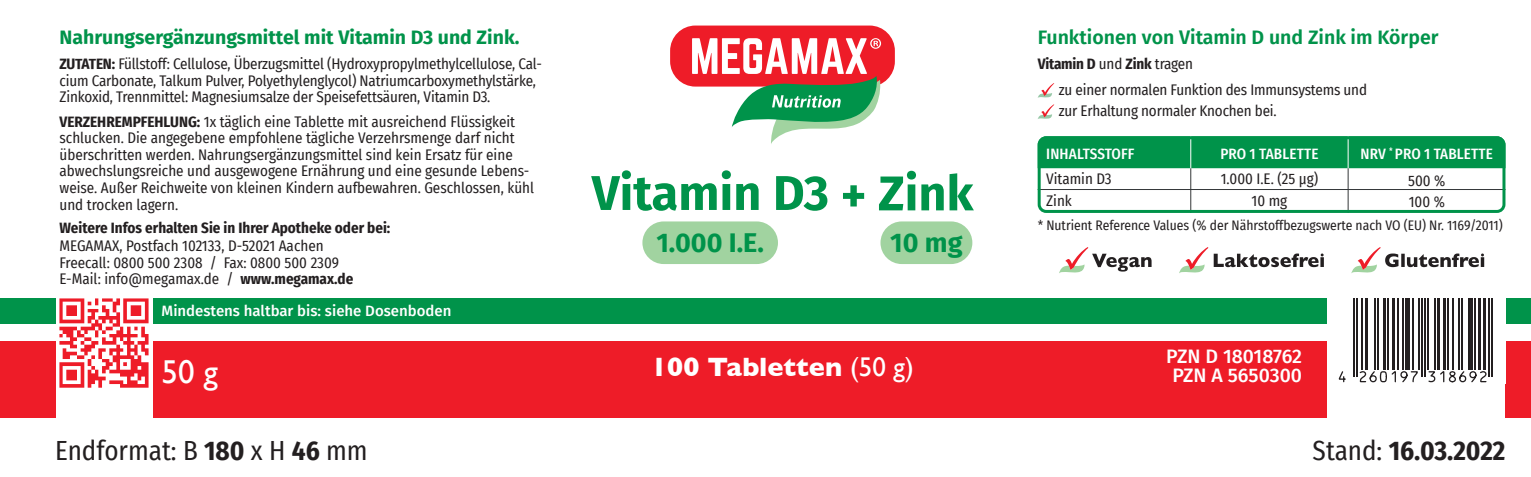
<style>
.page{position:relative;width:1531px;height:477px;background:#fff}
.page>*{position:absolute;margin:0;border:0;box-sizing:border-box;transform-origin:0 0}
.t1{font:33px "Gill Sans";color:#fff}
.t2{font:27px "Fira Sans Condensed";color:#231f20}
.t3{font:700 27px "Gill Sans";color:#fff}
.t4{font:700 27px "Fira Sans Condensed";color:#231f20}
.t5{font:700 27px "Fira Sans";color:#00934a}
.t6{font:700 19.5px "Fira Sans";color:#00934a}
.t7{font:600 19.5px "Fira Sans";color:#00934a}
.t8{font:500 19.5px/19.5px "Fira Sans";color:#fff;text-align:center}
.t9{font:15px/16.5px "Fira Sans Condensed";letter-spacing:-.005em;color:#231f20}
.t10{font:700 15px "Fira Sans Condensed";color:#231f20}
.t11{font:500 15px "Fira Sans Condensed";letter-spacing:.01em;color:#fff}
.t12{font:500 15px "Fira Sans";color:#fff}
.t13{font:13.5px "Fira Sans Condensed";color:#231f20}
.s1{font-weight:700}
.s2{font-weight:400}
</style>
<div class="page">
<div style="left:153px;top:298px;width:1174px;height:25px;background:#00934a"></div>
<div style="left:153px;top:340px;width:1174px;height:77px;background:#ee1c28"></div>
<div style="left:1505px;top:298px;width:26px;height:25px;background:#00934a"></div>
<div style="left:1505px;top:340px;width:26px;height:77px;background:#ee1c28"></div>
<div style="left:0;top:298px;width:55px;height:25px;background:#00934a"></div>
<div style="left:0;top:340px;width:55px;height:77px;background:#ee1c28"></div>
<div style="left:1041px;top:140px;width:460px;height:28px;background:#00934a"></div>
<hr style="left:1347px;top:168px;width:1px;height:45px;background:#333638">
<hr style="left:1347px;top:136px;width:1px;height:32px;background:#fff">
<hr style="left:1190px;top:168px;width:1px;height:45px;background:#333638">
<hr style="left:1190px;top:136px;width:1px;height:32px;background:#fff">
<div style="left:642px;top:221px;width:136px;height:43px;background:#a1d3a0;border-radius:21px"></div>
<div style="left:880px;top:221px;width:92px;height:43px;background:#a1d3a0;border-radius:21px"></div>
<div style="left:670px;top:26px;width:225px;height:60px;background:#ee1c28;border-radius:25px"></div>
<svg style="left:692px;top:38px;width:189px;height:106px"></svg>
<hr style="left:1353px;top:298px;width:2px;height:78px;background:#231f20">
<hr style="left:1356px;top:298px;width:2px;height:78px;background:#231f20">
<hr style="left:1361px;top:298px;width:1px;height:71px;background:#231f20">
<hr style="left:1365px;top:298px;width:3px;height:71px;background:#231f20">
<hr style="left:1374px;top:298px;width:1px;height:71px;background:#231f20">
<hr style="left:1377px;top:298px;width:1px;height:71px;background:#231f20">
<hr style="left:1383px;top:298px;width:3px;height:71px;background:#231f20">
<hr style="left:1387px;top:298px;width:2px;height:71px;background:#231f20">
<hr style="left:1392px;top:298px;width:2px;height:71px;background:#231f20">
<hr style="left:1397px;top:298px;width:2px;height:71px;background:#231f20">
<hr style="left:1402px;top:298px;width:1px;height:71px;background:#231f20">
<hr style="left:1405px;top:298px;width:4px;height:71px;background:#231f20">
<hr style="left:1412px;top:298px;width:2px;height:71px;background:#231f20">
<hr style="left:1418px;top:298px;width:1px;height:71px;background:#231f20">
<hr style="left:1421px;top:298px;width:1px;height:78px;background:#231f20">
<hr style="left:1424px;top:298px;width:1px;height:78px;background:#231f20">
<hr style="left:1427px;top:298px;width:1px;height:71px;background:#231f20">
<hr style="left:1434px;top:298px;width:2px;height:71px;background:#231f20">
<hr style="left:1437px;top:298px;width:3px;height:71px;background:#231f20">
<hr style="left:1443px;top:298px;width:3px;height:71px;background:#231f20">
<hr style="left:1447px;top:298px;width:2px;height:71px;background:#231f20">
<hr style="left:1452px;top:298px;width:1px;height:71px;background:#231f20">
<hr style="left:1458px;top:298px;width:1px;height:71px;background:#231f20">
<hr style="left:1461px;top:298px;width:1px;height:71px;background:#231f20">
<hr style="left:1468px;top:298px;width:4px;height:71px;background:#231f20">
<hr style="left:1474px;top:298px;width:1px;height:71px;background:#231f20">
<hr style="left:1478px;top:298px;width:3px;height:71px;background:#231f20">
<hr style="left:1483px;top:298px;width:2px;height:71px;background:#231f20">
<hr style="left:1488px;top:298px;width:2px;height:78px;background:#231f20">
<hr style="left:1491px;top:298px;width:2px;height:78px;background:#231f20">
<svg style="left:1338px;top:369px;width:149px;height:14px"></svg>
<img style="left:60px;top:298px;width:89px;height:89px">
<hr style="left:1037px;top:189px;width:468px;height:1px;background:#333638">
<div style="left:1037px;top:136px;width:468px;height:77px;border:3px solid #00934a;border-radius:7px"></div>
<svg style="left:1059px;top:247px;width:92px;height:26px"></svg>
<svg style="left:1179px;top:247px;width:145px;height:26px"></svg>
<svg style="left:1351px;top:247px;width:133px;height:26px"></svg>
<svg style="left:591px;top:170px;width:236px;height:40px"></svg>
<svg style="left:843px;top:185px;width:21px;height:21px"></svg>
<svg style="left:879px;top:170px;width:95px;height:40px"></svg>
<svg style="left:1037px;top:83px;width:17px;height:15px"></svg>
<svg style="left:1037px;top:104px;width:17px;height:15px"></svg>
<h3 class="t6" style="left:60px;top:21px;width:461px">Nahrungsergänzungsmittel mit Vitamin D3 und Zink.</h3>
<h3 class="t7" style="left:1037px;top:21px;width:402px">Funktionen von Vitamin D und Zink im Körper</h3>
<p class="t9" style="left:60px;top:55px;width:484px"><span class="s1">ZUTATEN:</span> Füllstoff: Cellulose, Überzugsmittel (Hydroxypropylmethylcellulose, Cal&shy;cium Carbonate, Talkum Pulver, Polyethylenglycol) Natriumcarboxymethylstärke,<br>Zinkoxid, Trennmittel: Magnesiumsalze der Speisefettsäuren, Vitamin D3.</p>
<p class="t10" style="left:1037px;top:52px;width:157px">Vitamin D <span class="s2">und</span> Zink <span class="s2">tragen</span></p>
<p class="t9" style="left:60px;top:113px;width:476px"><span class="s1">VERZEHREMPFEHLUNG:</span> 1x täglich eine Tablette mit ausreichend Flüssigkeit schlucken. Die angegebene empfohlene tägliche Verzehrsmenge darf nicht überschritten werden. Nahrungsergänzungsmittel sind kein Ersatz für eine abwechslungsreiche und ausgewogene Ernährung und eine gesunde Lebens&shy;weise. Außer Reichweite von kleinen Kindern aufbewahren. Geschlossen, kühl und trocken lagern.</p>
<p class="t10" style="left:60px;top:215px;width:332px">Weitere Infos erhalten Sie in Ihrer Apotheke oder bei:</p>
<p class="t9" style="left:60px;top:237px;width:295px">MEGAMAX, Postfach 102133, D-52021 Aachen<br>Freecall: 0800 500 2308 / Fax: 0800 500 2309<br>E-Mail: info@megamax.de / <span class="s1">www.megamax.de</span></p>
<p class="t9" style="left:1059px;top:79px;width:310px;line-height:21.3px">zu einer normalen Funktion des Immunsystems und zur Erhaltung normaler Knochen bei.</p>
<p class="t11" style="left:1046px;top:142px;width:90px">INHALTSSTOFF</p>
<p class="t11" style="left:1220px;top:142px;width:100px">PRO 1 TABLETTE</p>
<p class="t11" style="left:1360px;top:142px;width:134px">NRV <sup>*</sup> PRO 1 TABLETTE</p>
<p class="t9" style="left:1220px;top:168px;width:99px;line-height:21.3px;text-align:center">1.000 I.E. (25 µg)<br>10 mg</p>
<p class="t9" style="left:1046px;top:168px;width:67px;line-height:21.3px">Vitamin D3<br>Zink</p>
<p class="t9" style="left:1408px;top:169px;width:39px;line-height:21.3px">500 %<br>100 %</p>
<p class="t13" style="left:1037px;top:214px;width:467px">* Nutrient Reference Values (% der Nährstoffbezugswerte nach VO (EU) Nr. 1169/2011)</p>
<h2 class="t5" style="left:656px;top:220px;width:109px">1.000 I.E.</h2>
<h2 class="t5" style="left:890px;top:220px;width:74px">10 mg</h2>
<p class="t12" style="left:162px;top:299px;width:291px">Mindestens haltbar bis: siehe Dosenboden</p>
<h1 class="t1" style="left:162px;top:352px;width:58px">50 g</h1>
<h2 class="t3" style="left:651px;top:344px;width:264px">100 Tabletten <span class="s2">(50 g)</span></h2>
<h3 class="t8" style="left:1166px;top:345px;width:137px">PZN D 18018762<br>PZN A 5650300</h3>
<h2 class="t2" style="left:55px;top:429px;width:314px">Endformat: B <span class="s1">180</span> x H <span class="s1">46</span> mm</h2>
<h2 class="t4" style="left:1312px;top:427px;width:194px"><span class="s2">Stand:</span> 16.03.2022</h2>
</div>
